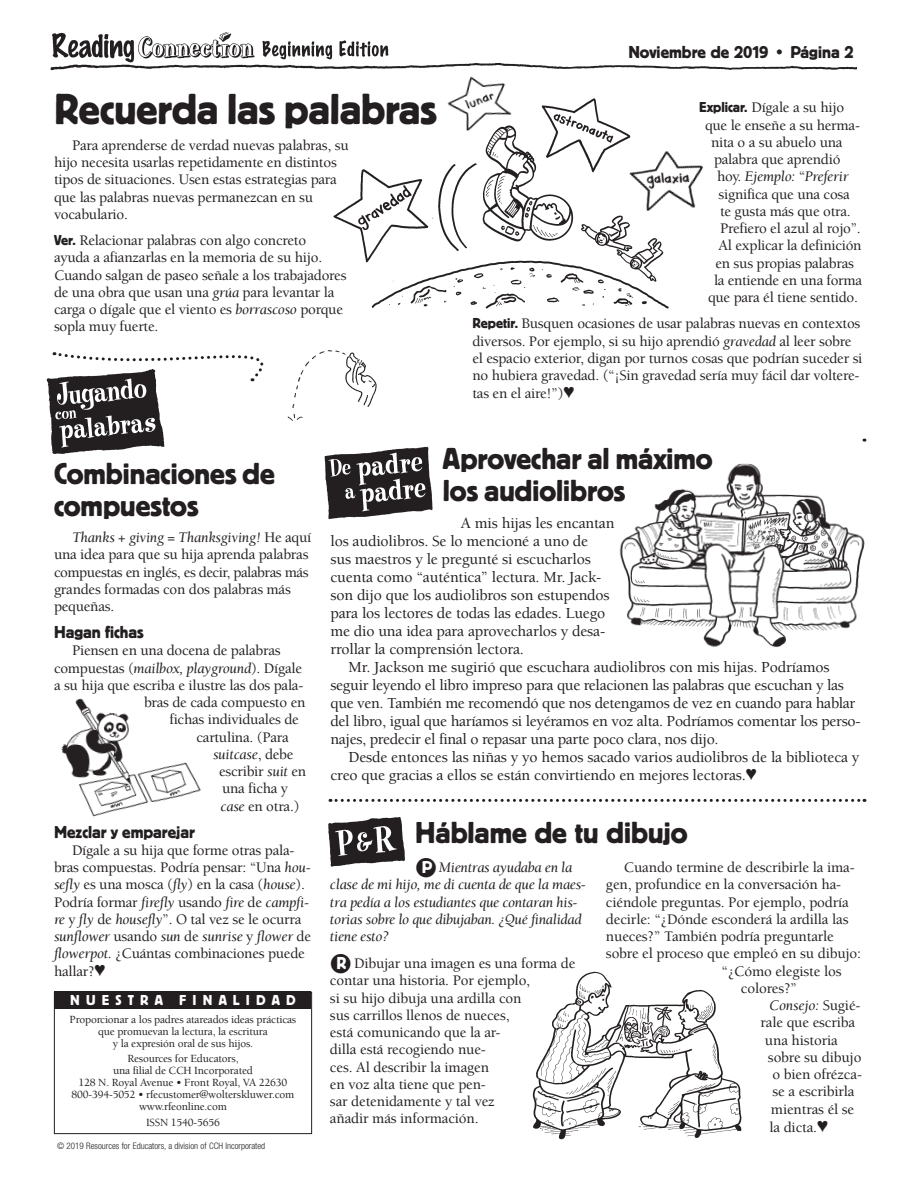
<style>
.page{position:relative;width:918px;height:1188px;background:#fff}
.page>*{position:absolute;margin:0;border:0;box-sizing:border-box;transform-origin:0 0}
.t1{font:45px "Platz";color:#231f20}
.t2{font:31.5px/31.5px "Platz";color:#231f20}
.t3{font:27px "Zapf Dingbats";color:#231f20}
.t4{font:18px "Platz";color:#231f20}
.t5{font:500 15.75px/18px "Berkeley Std";letter-spacing:-.01em;color:#231f20}
.t6{font:500 15px/17.2px "Berkeley Std";letter-spacing:-.015em;color:#231f20}
.t7{font:italic 15px "Berkeley Std";letter-spacing:-.02em;color:#231f20}
.t8{font:15px "Platz";letter-spacing:.41em;color:#fff}
.t9{font:500 11.25px/12px "Berkeley Std";letter-spacing:-.015em;color:#231f20;text-align:center}
.t10{font:300 condensed 9px "Helvetica Neue";color:#231f20}
.s1{font-family:"Platz";font-weight:400}
.s2{font-weight:500;font-style:normal}
.s3{font-weight:400;font-style:italic}
.s4{font-family:"Platz";font-style:normal;font-size:18px;color:#fff}
.s5{font-family:"Platz";font-weight:400;font-size:18px;color:#fff}
</style>
<div class="page">
<svg style="left:330px;top:799px;width:535px;height:3px"></svg>
<img style="left:50px;top:63px;width:807px;height:8px">
<img style="left:53px;top:33px;width:336px;height:30px">
<img style="left:464px;top:76px;width:42px;height:19px">
<img style="left:333px;top:199px;width:27px;height:31px">
<img style="left:360px;top:95px;width:309px;height:214px">
<img style="left:624px;top:146px;width:79px;height:86px">
<svg style="left:52px;top:352px;width:212px;height:30px"></svg>
<img style="left:46px;top:363px;width:121px;height:91px">
<img style="left:287px;top:350px;width:90px;height:71px">
<img style="left:61px;top:698px;width:140px;height:120px">
<div style="left:54px;top:992px;width:258px;height:142px;border:1px solid #231f20"></div>
<div style="left:55px;top:992px;width:256px;height:17px;background:#231f20"></div>
<img style="left:324px;top:446px;width:109px;height:74px">
<img style="left:619px;top:464px;width:246px;height:183px">
<img style="left:328px;top:817px;width:77px;height:50px">
<img style="left:532px;top:971px;width:210px;height:169px">
<h1 class="t4" style="left:628px;top:42px;width:227px">Noviembre de 2019 • Página 2</h1>
<h2 class="t1" style="left:54px;top:84px;width:385px">Recuerda las palabras</h2>
<p class="t6" style="left:699px;top:99px;width:147px"><span class="s1">Explicar.</span> Dígale a su hijo</p>
<p class="t6" style="left:705px;top:117px;width:157px">que le enseñe a su herma-</p>
<p class="t6" style="left:72px;top:137px;width:278px">Para aprenderse de verdad nuevas palabras, su</p>
<p class="t6" style="left:711px;top:134px;width:133px">nita o a su abuelo una</p>
<p class="t6" style="left:54px;top:154px;width:284px">hijo necesita usarlas repetidamente en distintos</p>
<p class="t6" style="left:714px;top:151px;width:128px">palabra que aprendió</p>
<p class="t6" style="left:54px;top:171px;width:284px">tipos de situaciones. Usen estas estrategias para</p>
<p class="t7" style="left:717px;top:169px;width:133px"><span class="s2">hoy.</span> Ejemplo: <span class="s2">“</span>Preferir</p>
<p class="t6" style="left:54px;top:189px;width:261px">que las palabras nuevas permanezcan en su</p>
<p class="t6" style="left:718px;top:186px;width:133px">significa que una cosa</p>
<p class="t6" style="left:54px;top:206px;width:76px">vocabulario.</p>
<p class="t6" style="left:720px;top:203px;width:142px">te gusta más que otra.<br>Prefiero el azul al rojo”.</p>
<p class="t6" style="left:54px;top:232px;width:254px"><span class="s1">Ver.</span> Relacionar palabras con algo concreto</p>
<p class="t6" style="left:718px;top:237px;width:145px">Al explicar la definición</p>
<p class="t6" style="left:54px;top:249px;width:270px">ayuda a afianzarlas en la memoria de su hijo.</p>
<p class="t6" style="left:716px;top:255px;width:140px">en sus propias palabras</p>
<p class="t6" style="left:54px;top:267px;width:294px">Cuando salgan de paseo señale a los trabajadores</p>
<p class="t6" style="left:714px;top:272px;width:150px">la entiende en una forma</p>
<p class="t6" style="left:54px;top:284px;width:282px">de una obra que usan una <span class="s3">grúa</span> para levantar la</p>
<p class="t6" style="left:708px;top:289px;width:152px">que para él tiene sentido.</p>
<p class="t6" style="left:54px;top:301px;width:291px">carga o dígale que el viento es <span class="s3">borrascoso</span> porque sopla muy fuerte.</p>
<p class="t6" style="left:473px;top:315px;width:391px"><span class="s1">Repetir.</span> Busquen ocasiones de usar palabras nuevas en contextos diversos. Por ejemplo, si su hijo aprendió <span class="s3">gravedad</span> al leer sobre el espacio exterior, digan por turnos cosas que podrían suceder si no hubiera gravedad. (“¡Sin gravedad sería muy fácil dar voltere&shy;tas en el aire!”)♥</p>
<h2 class="t2" style="left:54px;top:458px;width:222px">Combinaciones de compuestos</h2>
<p class="t6" style="left:54px;top:529px;width:259px;text-indent:18px"><span class="s3">Thanks + giving = Thanksgiving!</span> He aquí una idea para que su hija aprenda palabras compuestas en inglés, es decir, palabras más grandes formadas con dos palabras más pequeñas.</p>
<h3 class="t4" style="left:54px;top:622px;width:91px">Hagan fichas</h3>
<p class="t6" style="left:54px;top:642px;width:251px;text-align:center">Piensen en una docena de palabras compuestas (<span class="s3">mailbox, playground</span>). Dígale a su hija que escriba e ilustre las dos pala-</p>
<p class="t6" style="left:144px;top:694px;width:163px">bras de cada compuesto en</p>
<p class="t6" style="left:219px;top:746px;width:89px;text-indent:-6px"><span class="s3">suitcase</span>, debe escribir <span class="s3">suit</span> en una ficha y <span class="s3">case</span> en otra.)</p>
<p class="t6" style="left:54px;top:842px;width:259px;text-indent:18px">Dígale a su hija que forme otras pala&shy;bras compuestas. Podría pensar: “Una <span class="s3">hou&shy;sefly</span> es una mosca (<span class="s3">fly</span>) en la casa (<span class="s3">house</span>).<br>Podría formar <span class="s3">firefly</span> usando <span class="s3">fire</span> de <span class="s3">campfi&shy;re</span> y <span class="s3">fly</span> de <span class="s3">housefly</span>”. O tal vez se le ocurra <span class="s3">sunflower</span> usando <span class="s3">sun</span> de <span class="s3">sunrise</span> y <span class="s3">flower</span> de <span class="s3">flowerpot</span>. ¿Cuántas combinaciones puede hallar?♥</p>
<p class="t9" style="left:70px;top:1013px;width:228px">Proporcionar a los padres atareados ideas prácticas que promuevan la lectura, la escritura<br>y la expresión oral de sus hijos.</p>
<p class="t9" style="left:72px;top:1052px;width:224px">Resources for Educators,<br>una filial de CCH Incorporated<br>128 N. Royal Avenue • Front Royal, VA 22630<br>800-394-5052 • rfecustomer@wolterskluwer.com www.rfeonline.com</p>
<p class="t9" style="left:146px;top:1117px;width:75px">ISSN 1540-5656</p>
<p class="t10" style="left:57px;top:1141px;width:210px">© 2019 Resources for Educators, a division of CCH Incorporated</p>
<p class="t6" style="left:170px;top:711px;width:131px">fichas individuales de</p>
<p class="t6" style="left:196px;top:729px;width:94px">cartulina. (Para</p>
<h3 class="t4" style="left:54px;top:822px;width:142px">Mezclar y emparejar</h3>
<h2 class="t8" style="left:70px;top:992px;width:227px">NUESTRA FINALIDAD</h2>
<h2 class="t2" style="left:443px;top:443px;width:271px">Aprovechar al máximo los audiolibros</h2>
<p class="t5" style="left:330px;top:514px;width:286px;text-indent:131px">A mis hijas les encantan los audiolibros. Se lo mencioné a uno de<br>sus maestros y le pregunté si escucharlos cuenta como “auténtica” lectura. Mr. Jack&shy;son dijo que los audiolibros son estupendos para los lectores de todas las edades. Luego me dio una idea para aprovecharlos y desa&shy;rrollar la comprensión lectora.</p>
<p class="t5" style="left:348px;top:658px;width:483px">Mr. Jackson me sugirió que escuchara audiolibros con mis hijas. Podríamos</p>
<p class="t5" style="left:330px;top:676px;width:515px">seguir leyendo el libro impreso para que relacionen las palabras que escuchan y las</p>
<p class="t5" style="left:330px;top:694px;width:526px">que ven. También me recomendó que nos detengamos de vez en cuando para hablar</p>
<p class="t5" style="left:330px;top:712px;width:532px">del libro, igual que haríamos si leyéramos en voz alta. Podríamos comentar los perso-</p>
<p class="t5" style="left:330px;top:730px;width:390px">najes, predecir el final o repasar una parte poco clara, nos dijo.</p>
<p class="t5" style="left:348px;top:748px;width:513px">Desde entonces las niñas y yo hemos sacado varios audiolibros de la biblioteca y</p>
<p class="t5" style="left:330px;top:766px;width:428px">creo que gracias a ellos se están convirtiendo en mejores lectoras.♥</p>
<h2 class="t2" style="left:415px;top:817px;width:274px">Háblame de tu dibujo</h2>
<p class="t7" style="left:416px;top:859px;width:158px">●<span class="s4">P</span> Mientras ayudaba en la</p>
<p class="t6" style="left:624px;top:859px;width:232px">Cuando termine de describirle la ima-</p>
<p class="t7" style="left:330px;top:877px;width:257px">clase de mi hijo, me di cuenta de que la maes-</p>
<p class="t6" style="left:606px;top:876px;width:237px">gen, profundice en la conversación ha-</p>
<p class="t7" style="left:330px;top:894px;width:249px">tra pedía a los estudiantes que contaran his-</p>
<p class="t6" style="left:606px;top:894px;width:244px">ciéndole preguntas. Por ejemplo, podría</p>
<p class="t7" style="left:330px;top:911px;width:253px">torias sobre lo que dibujaban. ¿Qué finalidad</p>
<p class="t6" style="left:606px;top:911px;width:244px">decirle: “¿Dónde esconderá la ardilla las</p>
<p class="t7" style="left:330px;top:928px;width:60px">tiene esto?</p>
<p class="t6" style="left:606px;top:928px;width:257px">nueces?” También podría preguntarle sobre el proceso que empleó en su dibujo:</p>
<p class="t6" style="left:741px;top:980px;width:57px">colores?”</p>
<h3 class="t3" style="left:330px;top:950px;width:23px">●</h3>
<p class="t6" style="left:722px;top:963px;width:122px">“¿Cómo elegiste los</p>
<p class="t6" style="left:330px;top:955px;width:247px;text-indent:6px"><span class="s5">R</span> Dibujar una imagen es una forma de contar una historia. Por ejemplo,<br>si su hijo dibuja una ardilla con</p>
<p class="t7" style="left:769px;top:997px;width:93px">Consejo: <span class="s2">Sugié-</span></p>
<p class="t6" style="left:330px;top:1007px;width:181px">sus carrillos llenos de nueces,</p>
<p class="t6" style="left:760px;top:1014px;width:96px">rale que escriba</p>
<p class="t6" style="left:330px;top:1024px;width:172px">está comunicando que la ar-</p>
<p class="t6" style="left:765px;top:1032px;width:74px">una historia</p>
<p class="t6" style="left:330px;top:1041px;width:157px">dilla está recogiendo nue-</p>
<p class="t6" style="left:768px;top:1049px;width:95px">sobre su dibujo</p>
<p class="t6" style="left:330px;top:1059px;width:161px">ces. Al describir la imagen</p>
<p class="t6" style="left:772px;top:1066px;width:91px">o bien ofrézca-</p>
<p class="t6" style="left:330px;top:1076px;width:157px">en voz alta tiene que pen-</p>
<p class="t6" style="left:772px;top:1083px;width:84px">se a escribirla</p>
<p class="t6" style="left:330px;top:1093px;width:166px">sar detenidamente y tal vez</p>
<p class="t6" style="left:771px;top:1101px;width:85px">mientras él se</p>
<p class="t6" style="left:330px;top:1110px;width:150px">añadir más información.</p>
<p class="t6" style="left:769px;top:1119px;width:60px">la dicta.♥</p>
</div>
